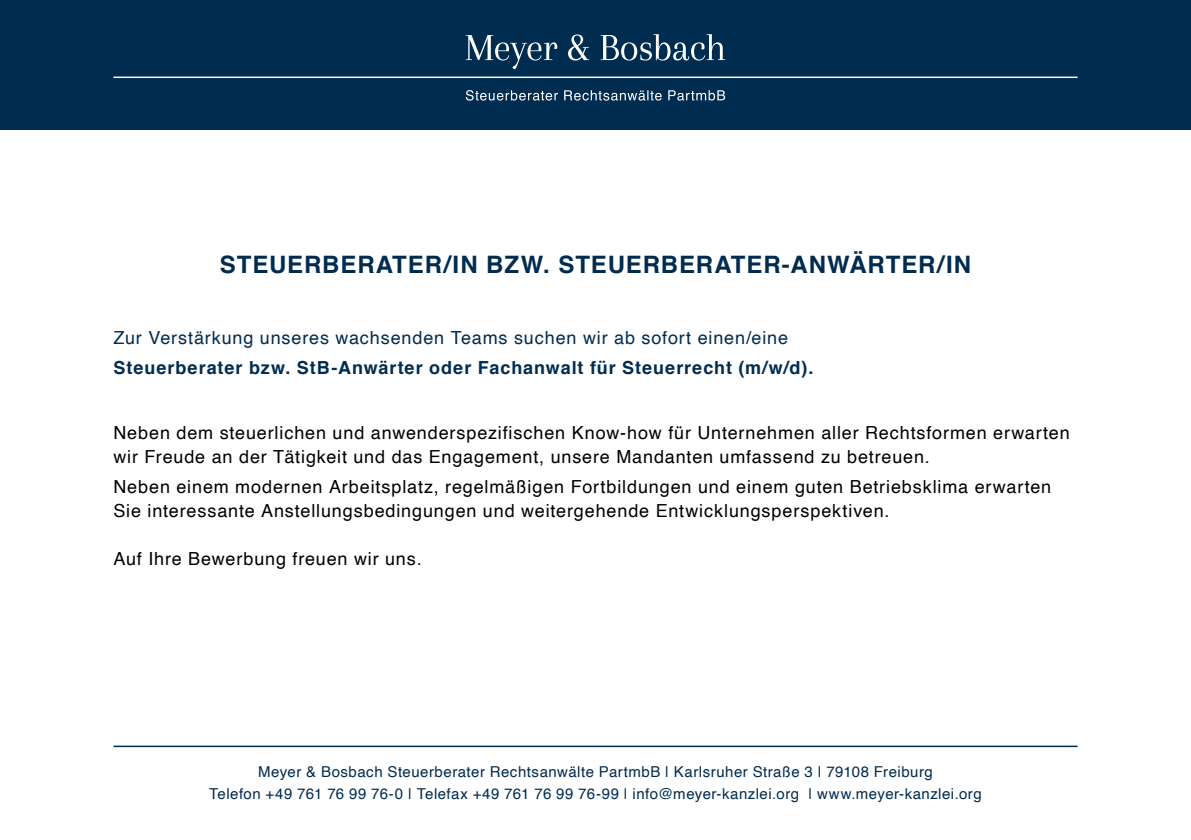
<style>
.page{position:relative;width:1191px;height:840px;background:#fff}
.page>*{position:absolute;margin:0;border:0;box-sizing:border-box;transform-origin:0 0}
.t1{font:700 24px "Helvetica";letter-spacing:.035em;color:#002c50}
.t2{font:18px/24px "Helvetica";letter-spacing:.045em;color:#000}
.t3{font:700 18px "Helvetica";letter-spacing:.055em;color:#002c50}
.t4{font:18px "Helvetica";letter-spacing:.045em;color:#002c50}
.t5{font:15px/22px "Helvetica";letter-spacing:.03em;color:#002c50;text-align:center}
</style>
<div class="page">
<hr style="left:113px;top:745px;width:964px;height:1px;background:#002c50">
<div style="left:0;top:0;width:1191px;height:129px;background:#002c50"></div>
<svg style="left:466px;top:34px;width:259px;height:35px"></svg>
<svg style="left:466px;top:90px;width:259px;height:11px"></svg>
<hr style="left:113px;top:76px;width:964px;height:2px;background:#fff">
<h1 class="t1" style="left:220px;top:245px;width:753px">STEUERBERATER/IN BZW. STEUERBERATER-ANWÄRTER/IN</h1>
<p class="t4" style="left:113px;top:324px;width:676px">Zur Verstärkung unseres wachsenden Teams suchen wir ab sofort einen/eine</p>
<p class="t3" style="left:113px;top:353px;width:701px">Steuerberater bzw. StB-Anwärter oder Fachanwalt für Steuerrecht (m/w/d).</p>
<p class="t2" style="left:113px;top:421px;width:957px">Neben dem steuerlichen und anwenderspezifischen Know-how für Unternehmen aller Rechtsformen erwarten wir Freude an der Tätigkeit und das Engagement, unsere Mandanten umfassend zu betreuen.</p>
<p class="t2" style="left:113px;top:474px;width:939px">Neben einem modernen Arbeitsplatz, regelmäßigen Fortbildungen und einem guten Betriebsklima erwarten<br>Sie interessante Anstellungsbedingungen und weitergehende Entwicklungsperspektiven.</p>
<p class="t2" style="left:113px;top:546px;width:310px">Auf Ihre Bewerbung freuen wir uns.</p>
<p class="t5" style="left:209px;top:760px;width:774px">Meyer &amp; Bosbach Steuerberater Rechtsanwälte PartmbB | Karlsruher Straße 3 | 79108 Freiburg<br>Telefon +49 761 76 99 76-0 | Telefax +49 761 76 99 76-99 | info@meyer-kanzlei.org | www.meyer-kanzlei.org</p>
</div>
